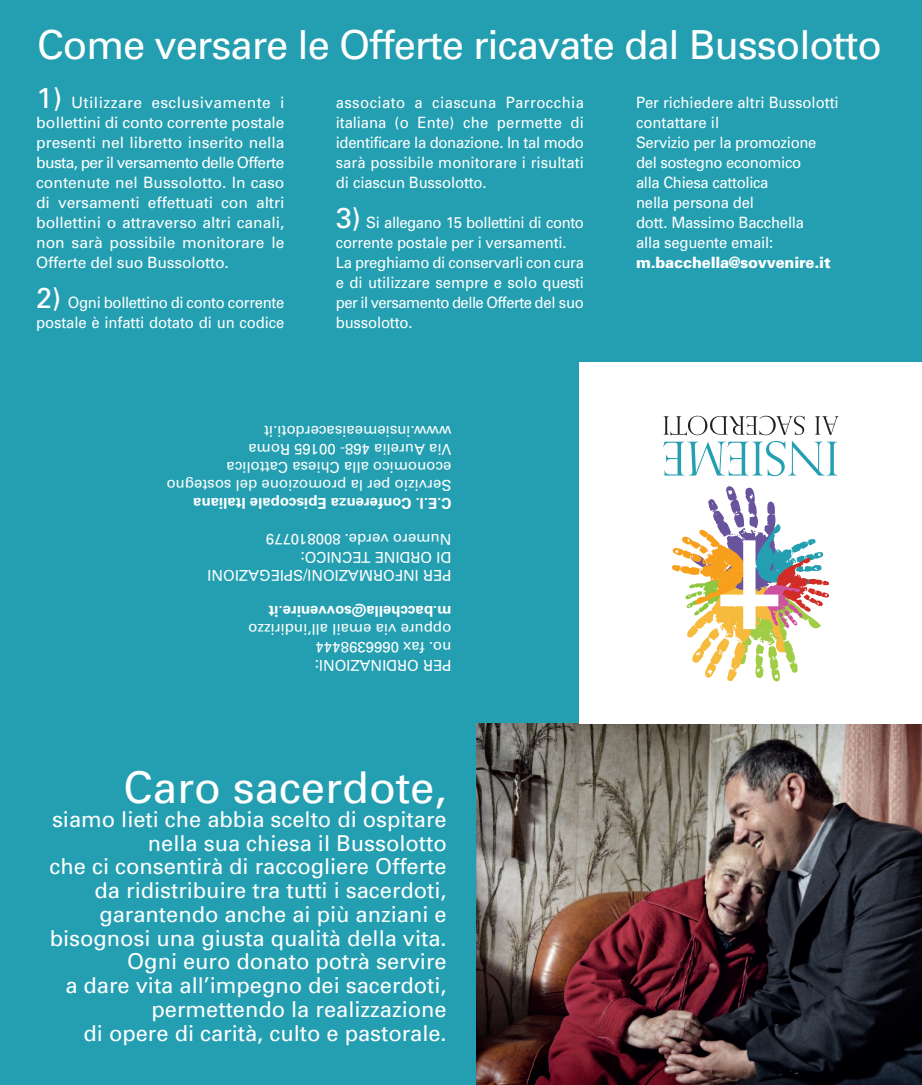
<style>
.page{position:relative;width:922px;height:1085px;background:#fff}
.page>*{position:absolute;margin:0;border:0;box-sizing:border-box;transform-origin:0 0}
.t1{font:43.75px "Univers";color:#fff}
.t2{font:40px "Univers";letter-spacing:-.025em;color:#fff}
.t3{font:21.88px/23.8px "Univers";color:#fff;text-align:right}
.t4{font:15.62px/20px "Univers";letter-spacing:-.01em;color:#fff;scale:.95 1}
.t5{font:15.62px/20px "Univers";letter-spacing:-.01em;color:#fff;text-align:justify}
.t6{font:900 15.62px "Univers";letter-spacing:-.01em;color:#fff;scale:.95 1}
.t7{font:15px/18px "Univers";color:#fff}
.t8{font:700 15px "Univers";color:#fff}
.s1{font-size:28.75px}
</style>
<div class="page">
<div style="left:0;top:710px;width:921px;height:374px;background:#249fb1"></div>
<img style="left:476px;top:723px;width:445px;height:361px">
<div style="left:0;top:339px;width:921px;height:384px;background:#249fb1"></div>
<div style="left:579px;top:361px;width:342px;height:362px;background:#fff"></div>
<svg style="left:672px;top:486px;width:157px;height:195px"></svg>
<svg style="left:663px;top:441px;width:174px;height:35px"></svg>
<svg style="left:814px;top:416px;width:24px;height:19px"></svg>
<svg style="left:663px;top:415px;width:141px;height:20px"></svg>
<div style="left:0;top:0;width:921px;height:361px;background:#249fb1"></div>
<h2 class="t2" style="left:37px;top:30px;width:845px">Come versare le Offerte ricavate dal Bussolotto</h2>
<p class="t5" style="left:36px;top:93px;width:250px"><span class="s1">1)</span> Utilizzare esclusivamente i bollettini di conto corrente postale presenti nel libretto inserito nella busta, per il versamento delle Offerte contenute nel Bussolotto. In caso di versamenti effettuati con altri bollettini o attraverso altri canali, non sarà possibile monitorare le Offerte del suo Bussolotto.</p>
<p class="t4" style="left:36px;top:293px;width:263px"><span class="s1">2)</span> Ogni bollettino di conto corrente postale è infatti dotato di un codice</p>
<p class="t4" style="left:335px;top:93px;width:263px;text-align:justify">associato a ciascuna Parrocchia italiana (o Ente) che permette di identificare la donazione. In tal modo sarà possibile monitorare i risultati di ciascun Bussolotto.</p>
<p class="t4" style="left:335px;top:213px;width:263px"><span class="s1">3)</span> Si allegano 15 bollettini di conto corrente postale per i versamenti.<br>La preghiamo di conservarli con cura e di utilizzare sempre e solo questi per il versamento delle Offerte del suo bussolotto.</p>
<p class="t4" style="left:636px;top:93px;width:215px">Per richiedere altri Bussolotti contattare il<br>Servizio per la promozione del sostegno economico<br>alla Chiesa cattolica<br>nella persona del<br>dott. Massimo Bacchella<br>alla seguente email:</p>
<p class="t6" style="left:636px;top:256px;width:206px">m.bacchella@sovvenire.it</p>
<p class="t7" style="left:451px;top:492px;width:286px;rotate:-180deg">S oi z i vre p re a l p or m o o i z n e d osl e ge t s n o<br>oce n o m oc i a l l a C h ase i C ot t a ac i l<br>V a i A u a i l e r - 864 56100 R o m a<br>w w w n i . me i s dr ecas i ae o t i . i t</p>
<p class="t8" style="left:451px;top:508px;width:259px;rotate:-180deg">C E. C. I . o n neref az E p ocs i p el a nai l at I a</p>
<p class="t7" style="left:451px;top:582px;width:245px;rotate:-180deg">P E R NI OF R M A Z OI N S/ I P E I G A Z OI N I<br>D OI RD NI E TECN CI O:<br>N u m or e dr ev 977018008. e</p>
<p class="t8" style="left:451px;top:616px;width:184px;rotate:-180deg">m b . hcca @a l l e os nevv t i . e r i</p>
<p class="t7" style="left:451px;top:672px;width:205px;rotate:-180deg">P E R O R D NI A Z OI N : I<br>n o xa f . 4448936660<br>o p p u er aiv me ni ’ l lal ia d ozzi r i</p>
<h1 class="t1" style="left:123px;top:771px;width:324px">Caro sacerdote,</h1>
<p class="t3" style="left:50px;top:809px;width:398px">siamo lieti che abbia scelto di ospitare nella sua chiesa il Bussolotto<br>che ci consentirà di raccogliere Offerte da ridistribuire tra tutti i sacerdoti, garantendo anche ai più anziani e bisognosi una giusta qualità della vita.<br>Ogni euro donato potrà servire<br>a dare vita all’impegno dei sacerdoti, permettendo la realizzazione<br>di opere di carità, culto e pastorale.</p>
</div>
